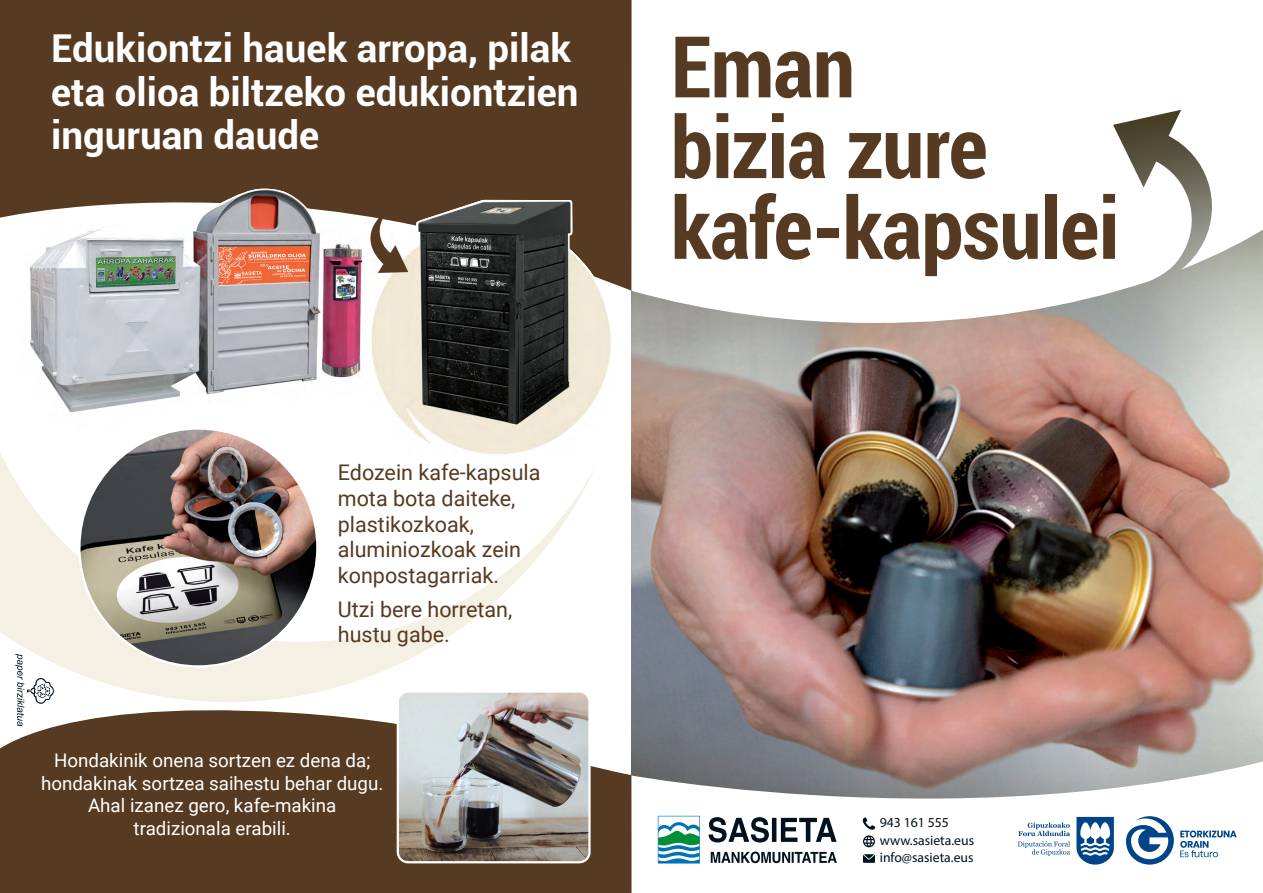
<style>
.page{position:relative;width:1263px;height:893px;background:#fff}
.page>*{position:absolute;margin:0;border:0;box-sizing:border-box;transform-origin:0 0}
.t1{font:700 condensed 85.2px/80.7px "Roboto";letter-spacing:-.01em;color:#563a21}
.t2{font:700 38.4px/44px "Roboto";color:#fff}
.t3{font:21.6px/25.8px "Roboto";color:#563a21}
.t4{font:18.75px/22.5px "Roboto";color:#fff;text-align:center}
.t5{font:13.8px/17.4px "Myriad Pro";color:#00121e}
</style>
<div class="page">
<div style="left:0;top:710px;width:631px;height:183px;background:#563a21"></div>
<img style="left:632px;top:323px;width:631px;height:435px">
<svg style="left:0;top:453px;width:594px;height:249px"></svg>
<div style="left:0;top:0;width:631px;height:291px;background:#563a21"></div>
<svg style="left:631px;top:0;width:632px;height:323px"></svg>
<img style="left:22px;top:189px;width:597px;height:276px">
<svg style="left:356px;top:210px;width:52px;height:63px"></svg>
<img style="left:79px;top:428px;width:238px;height:238px;border-radius:119px">
<img style="left:398px;top:691px;width:191px;height:171px">
<div style="left:397px;top:690px;width:194px;height:173px;border:2px solid #fff;border-radius:10px"></div>
<svg style="left:631px;top:758px;width:632px;height:135px"></svg>
<svg style="left:1180px;top:830px;width:57px;height:27px"></svg>
<svg style="left:1076px;top:817px;width:38px;height:48px"></svg>
<svg style="left:1018px;top:822px;width:52px;height:34px"></svg>
<svg style="left:1126px;top:816px;width:48px;height:49px"></svg>
<svg style="left:711px;top:851px;width:126px;height:12px"></svg>
<svg style="left:709px;top:817px;width:128px;height:25px"></svg>
<svg style="left:658px;top:816px;width:42px;height:47px"></svg>
<svg style="left:863px;top:817px;width:12px;height:30px"></svg>
<svg style="left:863px;top:854px;width:12px;height:9px"></svg>
<svg style="left:15px;top:654px;width:39px;height:72px"></svg>
<h2 class="t2" style="left:51px;top:25px;width:529px">Edukiontzi hauek arropa, pilak eta olioa biltzeko edukiontzien inguruan daude</h2>
<p class="t3" style="left:338px;top:458px;width:204px">Edozein kafe-kapsula mota bota daiteke, plastikozkoak, aluminiozkoak zein konpostagarriak.</p>
<p class="t3" style="left:338px;top:595px;width:176px">Utzi bere horretan, hustu gabe.</p>
<p class="t4" style="left:41px;top:749px;width:344px">Hondakinik onena sortzen ez dena da; hondakinak sortzea saihestu behar dugu.<br>Ahal izanez gero, kafe-makina tradizionala erabili.</p>
<h1 class="t1" style="left:671px;top:23px;width:450px">Eman<br>bizia zure kafe-kapsulei</h1>
<p class="t5" style="left:880px;top:814px;width:96px">943 161 555 www.sasieta.eus info@sasieta.eus</p>
</div>
